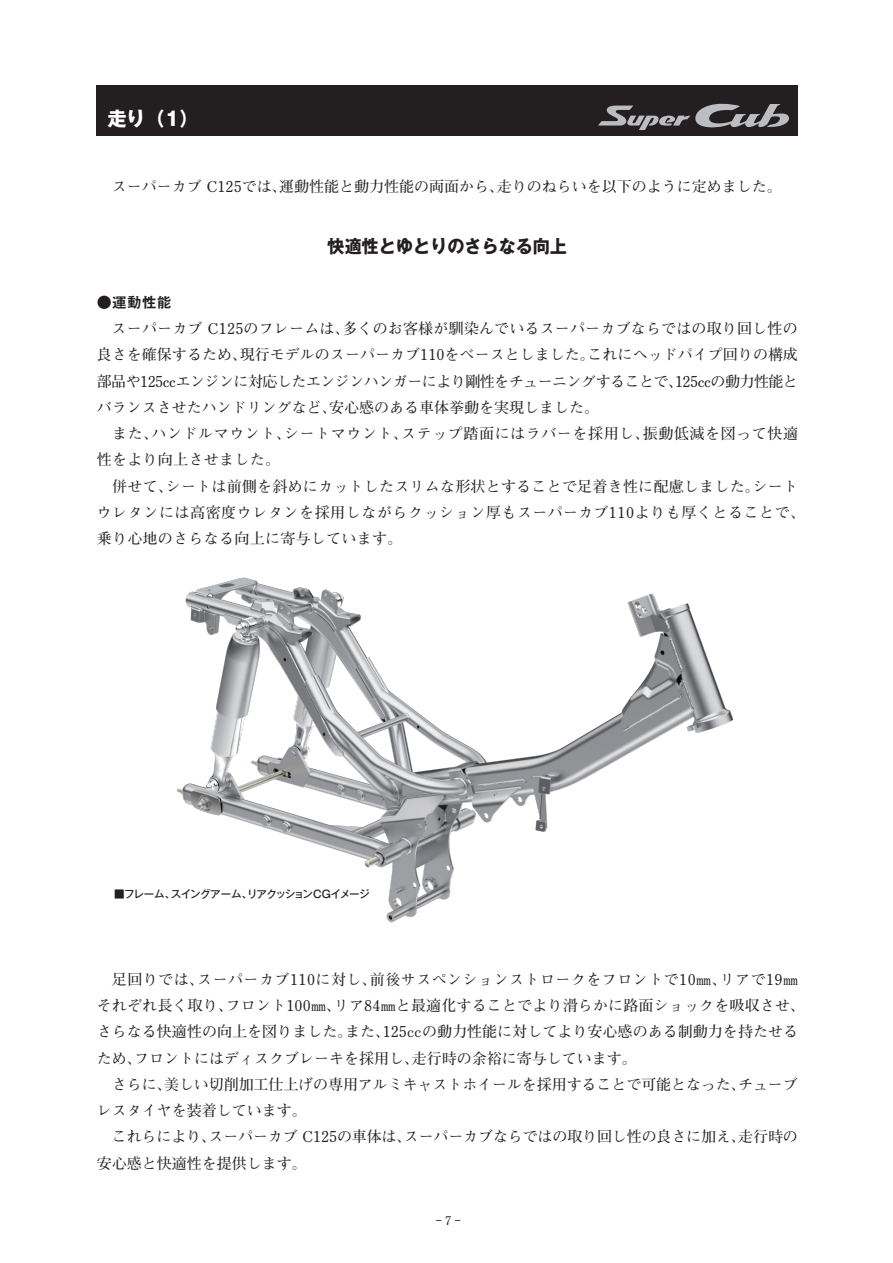
<style>
.page{position:relative;width:893px;height:1263px;background:#fff}
.page>*{position:absolute;margin:0;border:0;box-sizing:border-box;transform-origin:0 0}
.t1{font:700 19.5px "Gothic MB101 Pro";color:#fff}
.t2{font:700 18px "Gothic MB101 Pr 6 N";color:#231f20;scale:.95 1}
.t3{font:700 15px/26.2px "Futo Min A101 Pro";letter-spacing:.005em;color:#231f20}
.t4{font:15px "Midashi Go Pr 6 N MB31";color:#231f20}
.t5{font:700 12px "Futo Min A101 Pro";color:#231f20}
.t6{font:500 10.5px "Gothic MB101 Pro";letter-spacing:-.045em;color:#231f20}
</style>
<div class="page">
<div style="left:97px;top:85px;width:701px;height:50px;background:#231f20"></div>
<svg style="left:598px;top:103px;width:191px;height:27px"></svg>
<img style="left:177px;top:577px;width:557px;height:346px">
<h1 class="t1" style="left:108px;top:102px;width:93px">走り（1）</h1>
<p class="t3" style="left:97px;top:172px;width:686px">　スーパーカブ C125では、運動性能と動力性能の両面から、走りのねらいを以下のように定めました。</p>
<p class="t2" style="left:328px;top:231px;width:254px">快適性とゆとりのさらなる向上</p>
<p class="t4" style="left:97px;top:290px;width:76px">●運動性能</p>
<p class="t3" style="left:97px;top:313px;width:703px;text-indent:15px">スーパーカブ C125のフレームは、多くのお客様が馴染んでいるスーパーカブならではの取り回し性の良さを確保するため、現行モデルのスーパーカブ110をベースとしました。これにヘッドパイプ回りの構成部品や125ccエンジンに対応したエンジンハンガーにより剛性をチューニングすることで、125ccの動力性能とバランスさせたハンドリングなど、安心感のある車体挙動を実現しました。<br>　また、ハンドルマウント、シートマウント、ステップ踏面にはラバーを採用し、振動低減を図って快適性をより向上させました。</p>
<p class="t3" style="left:97px;top:471px;width:710px;text-indent:16px">併せて、シートは前側を斜めにカットしたスリムな形状とすることで足着き性に配慮しました。シートウレタンには高密度ウレタンを採用しながらクッション厚もスーパーカブ110よりも厚くとることで、乗り心地のさらなる向上に寄与しています。</p>
<p class="t6" style="left:114px;top:885px;width:257px">■フレーム、スイングアーム、リアクッションCGイメージ</p>
<p class="t3" style="left:97px;top:964px;width:710px;text-indent:15px">足回りでは、スーパーカブ110に対し、前後サスペンションストロークをフロントで10㎜、リアで19㎜それぞれ長く取り、フロント100㎜、リア84㎜と最適化することでより滑らかに路面ショックを吸収させ、さらなる快適性の向上を図りました。また、125㏄の動力性能に対してより安心感のある制動力を持たせるため、フロントにはディスクブレーキを採用し、走行時の余裕に寄与しています。</p>
<p class="t3" style="left:97px;top:1069px;width:703px;text-indent:15px">さらに、美しい切削加工仕上げの専用アルミキャストホイールを採用することで可能となった、チューブレスタイヤを装着しています。</p>
<p class="t3" style="left:97px;top:1122px;width:703px;text-indent:15px">これらにより、スーパーカブ C125の車体は、スーパーカブならではの取り回し性の良さに加え、走行時の安心感と快適性を提供します。</p>
<p class="t5" style="left:436px;top:1209px;width:27px">‒7‒</p>
</div>
